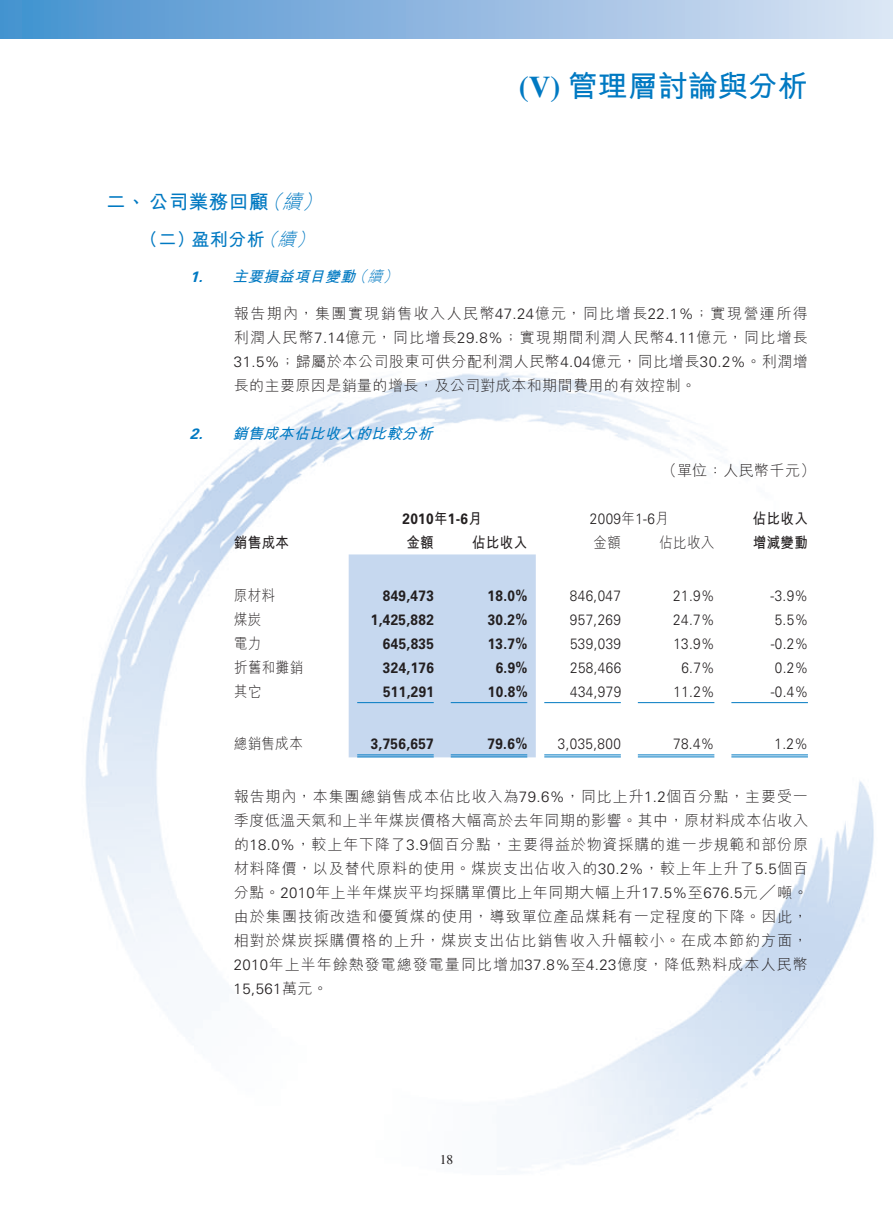
<style>
.page{position:relative;width:893px;height:1212px;background:#fff}
.page>*{position:absolute;margin:0;border:0;box-sizing:border-box;transform-origin:0 0}
.t1{font:700 30px "M Hei HK";color:#0079c2}
.t2{font:700 19.5px "M Hei HK";letter-spacing:.03em;color:#0079c2}
.t3{font:700 18px "M Hei HK";color:#0079c2}
.t4{font:300 15px/24px "M Hei HK";letter-spacing:.04em;color:#231f20;text-align:justify}
.t5{font:300 15px "Univers LT Std";letter-spacing:.03em;color:#231f20;scale:.9 1}
.t6{font:700 15px "Univers LT Std";letter-spacing:.03em;color:#231f20;scale:.9 1}
.t7{font:italic 700 15px "M Hei HK";color:#0079c2}
.t8{font:300 15px "M Hei HK";letter-spacing:.04em;color:#231f20;scale:.9 1}
.t9{font:700 15px "M Hei HK";letter-spacing:.03em;color:#231f20;scale:.9 1}
.t10{font:300 15px "Univers LT Std";letter-spacing:.03em;color:#231f20}
.t11{font:13.5px "Times LT Std";color:#231f20}
.s1{font-family:"Times LT Std"}
.s2{font-weight:300;font-style:italic}
.s3{font-family:"Univers LT Std"}
.s4{font-weight:300}
.s5{font-family:"M Hei HK"}
</style>
<div class="page">
<div style="left:0;top:0;width:893px;height:38px;background:linear-gradient(to right,#4690cf,#dce3f4)"></div>
<img style="left:85px;top:373px;width:789px;height:794px">
<div style="left:349px;top:554px;width:187px;height:203px;background:#c6d8ef"></div>
<hr style="left:357px;top:702px;width:77px;height:1px;background:#0079c2">
<hr style="left:451px;top:702px;width:76px;height:1px;background:#0079c2">
<hr style="left:544px;top:702px;width:77px;height:1px;background:#0079c2">
<hr style="left:638px;top:702px;width:76px;height:1px;background:#0079c2">
<hr style="left:731px;top:702px;width:77px;height:1px;background:#0079c2">
<hr style="left:357px;top:754px;width:77px;height:1px;background:#0079c2">
<hr style="left:357px;top:756px;width:77px;height:1px;background:#0079c2">
<hr style="left:451px;top:754px;width:76px;height:1px;background:#0079c2">
<hr style="left:451px;top:756px;width:76px;height:1px;background:#0079c2">
<hr style="left:544px;top:754px;width:77px;height:1px;background:#0079c2">
<hr style="left:544px;top:756px;width:77px;height:1px;background:#0079c2">
<hr style="left:638px;top:754px;width:76px;height:1px;background:#0079c2">
<hr style="left:638px;top:756px;width:76px;height:1px;background:#0079c2">
<hr style="left:731px;top:754px;width:77px;height:1px;background:#0079c2">
<hr style="left:731px;top:756px;width:77px;height:1px;background:#0079c2">
<h1 class="t1" style="left:519px;top:65px;width:291px"><span class="s1">(V)</span> 管理層討論與分析</h1>
<h2 class="t2" style="left:106px;top:187px;width:224px">二、公司業務回顧<span class="s2">（續）</span></h2>
<p class="t3" style="left:140px;top:226px;width:182px">（二）盈利分析<span class="s2">（續）</span></p>
<p class="t7" style="left:190px;top:266px;width:215px"><span class="s3">1.</span> 主要損益項目變動<span class="s4">（續）</span></p>
<p class="t4" style="left:234px;top:301px;width:576px">報告期內，集團實現銷售收入人民幣<span class="s3">47.24</span>億元，同比增長<span class="s3">22.1%</span>；實現營運所得利潤人民幣<span class="s3">7.14</span>億元，同比增長<span class="s3">29.8%</span>；實現期間利潤人民幣<span class="s3">4.11</span>億元，同比增長<span class="s3">31.5%</span>；歸屬於本公司股東可供分配利潤人民幣<span class="s3">4.04</span>億元，同比增長<span class="s3">30.2%</span>。利潤增長的主要原因是銷量的增長，及公司對成本和期間費用的有效控制。</p>
<p class="t7" style="left:190px;top:423px;width:249px"><span class="s3">2.</span> 銷售成本佔比收入的比較分析</p>
<p class="t4" style="left:662px;top:458px;width:155px">（單位：人民幣千元）</p>
<p class="t6" style="left:402px;top:510px;width:90px">2010<span class="s5">年</span>1-6<span class="s5">月</span></p>
<p class="t5" style="left:590px;top:510px;width:89px">2009<span class="s5">年</span>1-6<span class="s5">月</span></p>
<p class="t9" style="left:753px;top:508px;width:63px">佔比收入</p>
<p class="t9" style="left:234px;top:532px;width:63px">銷售成本</p>
<p class="t9" style="left:406px;top:532px;width:32px">金額</p>
<p class="t9" style="left:472px;top:532px;width:63px">佔比收入</p>
<p class="t8" style="left:593px;top:532px;width:32px">金額</p>
<p class="t8" style="left:659px;top:532px;width:63px">佔比收入</p>
<p class="t9" style="left:753px;top:532px;width:63px">增減變動</p>
<p class="t8" style="left:234px;top:584px;width:47px">原材料</p>
<p class="t6" style="left:383px;top:586px;width:58px">849,473</p>
<p class="t6" style="left:488px;top:586px;width:46px">18.0%</p>
<p class="t5" style="left:570px;top:586px;width:58px">846,047</p>
<p class="t5" style="left:673px;top:586px;width:47px">21.9%</p>
<p class="t5" style="left:771px;top:586px;width:43px">-3.9%</p>
<p class="t8" style="left:234px;top:608px;width:32px">煤炭</p>
<p class="t6" style="left:371px;top:610px;width:72px">1,425,882</p>
<p class="t6" style="left:488px;top:610px;width:46px">30.2%</p>
<p class="t5" style="left:570px;top:610px;width:58px">957,269</p>
<p class="t5" style="left:673px;top:610px;width:47px">24.7%</p>
<p class="t5" style="left:775px;top:610px;width:39px">5.5%</p>
<p class="t8" style="left:234px;top:632px;width:32px">電力</p>
<p class="t6" style="left:383px;top:634px;width:58px">645,835</p>
<p class="t6" style="left:488px;top:634px;width:46px">13.7%</p>
<p class="t5" style="left:570px;top:634px;width:58px">539,039</p>
<p class="t5" style="left:673px;top:634px;width:47px">13.9%</p>
<p class="t5" style="left:771px;top:634px;width:43px">-0.2%</p>
<p class="t8" style="left:234px;top:656px;width:78px">折舊和攤銷</p>
<p class="t6" style="left:383px;top:658px;width:58px">324,176</p>
<p class="t6" style="left:496px;top:658px;width:37px">6.9%</p>
<p class="t5" style="left:570px;top:658px;width:58px">258,466</p>
<p class="t5" style="left:681px;top:658px;width:39px">6.7%</p>
<p class="t5" style="left:775px;top:658px;width:39px">0.2%</p>
<p class="t8" style="left:234px;top:680px;width:32px">其它</p>
<p class="t6" style="left:383px;top:682px;width:58px">511,291</p>
<p class="t6" style="left:488px;top:682px;width:46px">10.8%</p>
<p class="t5" style="left:570px;top:682px;width:58px">434,979</p>
<p class="t5" style="left:673px;top:682px;width:47px">11.2%</p>
<p class="t5" style="left:771px;top:682px;width:43px">-0.4%</p>
<p class="t8" style="left:234px;top:733px;width:78px">總銷售成本</p>
<p class="t6" style="left:371px;top:735px;width:72px">3,756,657</p>
<p class="t6" style="left:488px;top:735px;width:46px">79.6%</p>
<p class="t5" style="left:558px;top:735px;width:72px">3,035,800</p>
<p class="t5" style="left:673px;top:735px;width:47px">78.4%</p>
<p class="t5" style="left:775px;top:735px;width:39px">1.2%</p>
<p class="t4" style="left:234px;top:783px;width:576px">報告期內，本集團總銷售成本佔比收入為<span class="s3">79.6%</span>，同比上升<span class="s3">1.2</span>個百分點，主要受一季度低溫天氣和上半年煤炭價格大幅高於去年同期的影響。其中，原材料成本佔收入的<span class="s3">18.0%</span>，較上年下降了<span class="s3">3.9</span>個百分點，主要得益於物資採購的進一步規範和部份原材料降價，以及替代原料的使用。煤炭支出佔收入的<span class="s3">30.2%</span>，較上年上升了<span class="s3">5.5</span>個百分點。<span class="s3">2010</span>年上半年煤炭平均採購單價比上年同期大幅上升<span class="s3">17.5%</span>至<span class="s3">676.5</span>元╱噸。由於集團技術改造和優質煤的使用，導致單位產品煤耗有一定程度的下降。因此，相對於煤炭採購價格的上升，煤炭支出佔比銷售收入升幅較小。在成本節約方面，<span class="s3">2010</span>年上半年餘熱發電總發電量同比增加<span class="s3">37.8%</span>至<span class="s3">4.23</span>億度，降低熟料成本人民幣</p>
<p class="t10" style="left:234px;top:979px;width:96px">15,561<span class="s5">萬元。</span></p>
<p class="t11" style="left:440px;top:1152px;width:15px">18</p>
</div>
